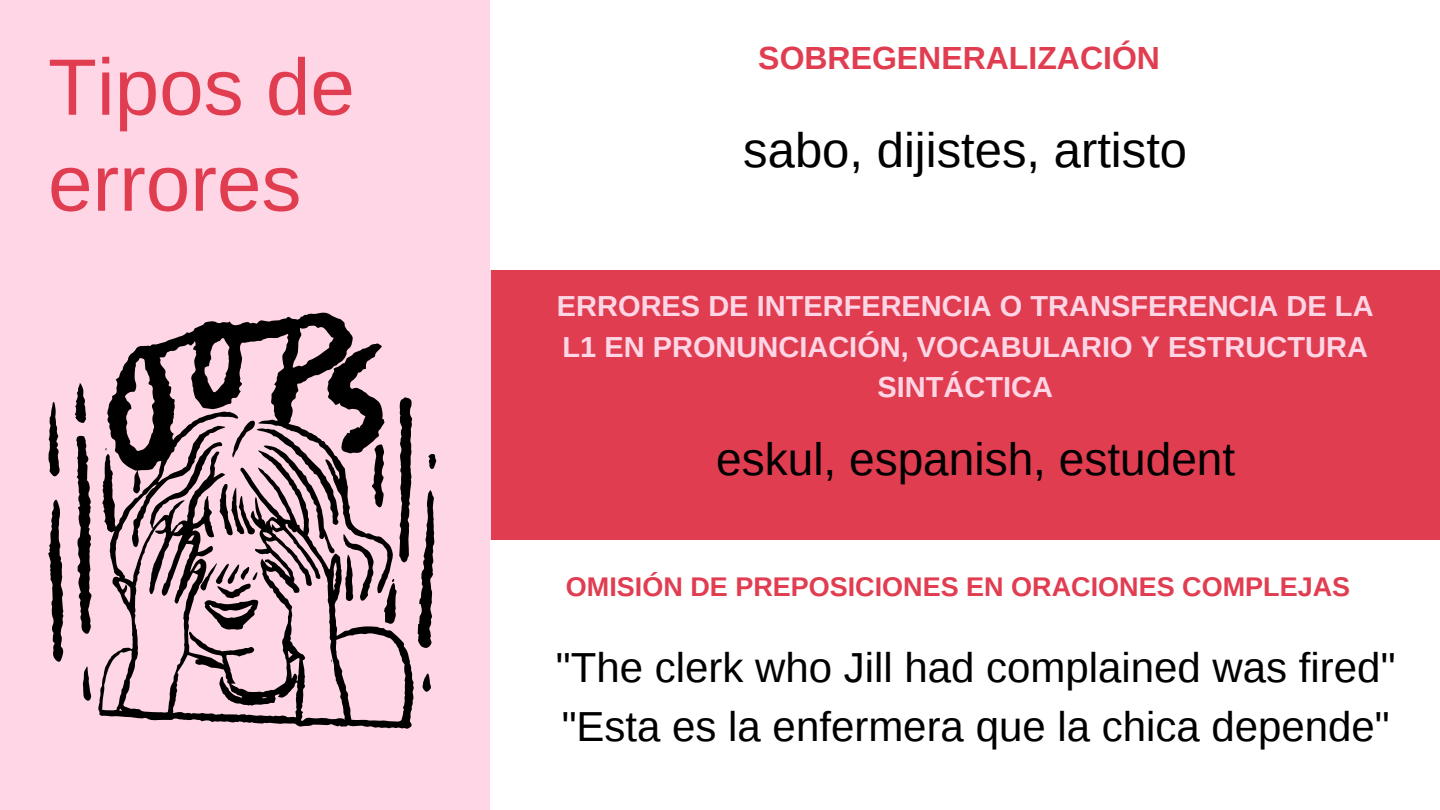
<style>
.page{position:relative;width:1440px;height:810px;background:#e13d51}
.page>*{position:absolute;margin:0;border:0;box-sizing:border-box;transform-origin:0 0}
.t1{font:80px/96px "Liberation Sans";color:#e13d51}
.t2{font:49px "Liberation Sans";color:#000}
.t3{font:46px "Liberation Sans";color:#000}
.t4{font:42px/58.5px "Liberation Sans";color:#000}
.t5{font:700 32px "Liberation Sans";color:#e13d51}
.t6{font:700 29px/40.5px "Liberation Sans";color:#ffd6e5;text-align:center}
.t7{font:700 27px "Liberation Sans";color:#e13d51}
</style>
<div class="page">
<div style="left:0;top:0;width:490px;height:810px;background:#ffd6e5"></div>
<div style="left:491px;top:540px;width:949px;height:270px;background:#fff"></div>
<div style="left:491px;top:0;width:949px;height:270px;background:#fff"></div>
<svg style="left:48px;top:312px;width:388px;height:417px"></svg>
<h1 class="t1" style="left:48px;top:39px;width:308px">Tipos de errores</h1>
<p class="t5" style="left:758px;top:40px;width:403px">SOBREGENERALIZACIÓN</p>
<h2 class="t2" style="left:743px;top:123px;width:445px">sabo, dijistes, artisto</h2>
<p class="t6" style="left:557px;top:286px;width:818px">ERRORES DE INTERFERENCIA O TRANSFERENCIA DE LA<br>L1 EN PRONUNCIACIÓN, VOCABULARIO Y ESTRUCTURA<br>SINTÁCTICA</p>
<h3 class="t3" style="left:716px;top:433px;width:521px">eskul, espanish, estudent</h3>
<p class="t7" style="left:566px;top:572px;width:786px">OMISIÓN DE PREPOSICIONES EN ORACIONES COMPLEJAS</p>
<h3 class="t4" style="left:556px;top:638px;width:841px">"The clerk who Jill had complained was fired" "Esta es la enfermera que la chica depende"</h3>
</div>
